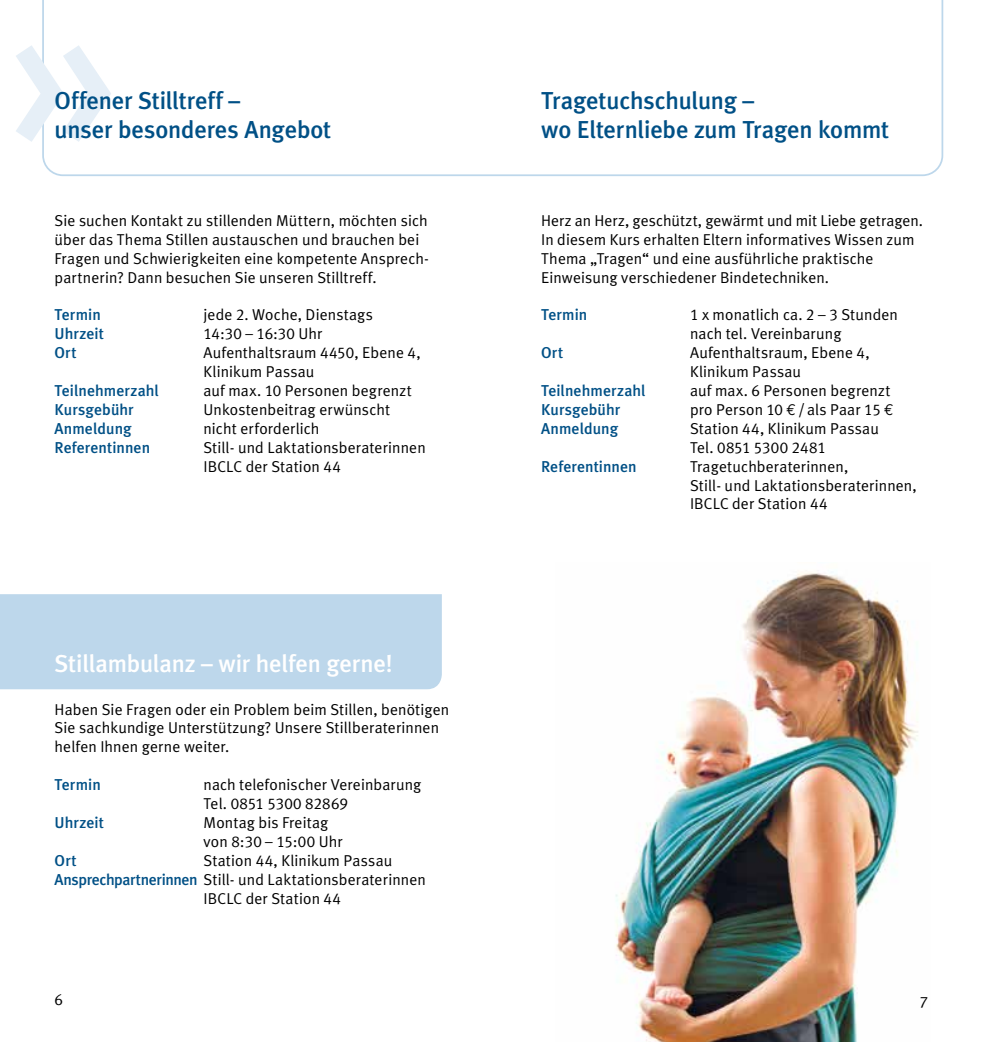
<style>
.page{position:relative;width:983px;height:1042px;background:#fff}
.page>*{position:absolute;margin:0;border:0;box-sizing:border-box;transform-origin:0 0}
.t1{font:500 213.15px "Meta Plus";color:#e6eff7}
.t2{font:500 24.5px/29.4px "Meta Plus";letter-spacing:-.01em;color:#005086}
.t3{font:500 24.5px "Meta Plus";letter-spacing:-.01em;color:#fff}
.t4{font:15.75px/18.9px "Meta Plus Normal";letter-spacing:.01em;color:#000}
.t5{font:500 15.75px "Meta Plus";letter-spacing:.005em;color:#005086}
.t6{font:15.75px "Meta Plus Normal Caps";letter-spacing:.005em;color:#000}
.s1{font-family:"Meta Plus Normal Caps"}
.s2{font-family:"Meta Plus Normal"}
.s3{font-family:"Meta Plus";font-weight:500;color:#005086}
.s4{font-family:"Euro Mono Std"}
</style>
<div class="page">
<div style="left:0;top:594px;width:441px;height:95px;background:#bdd7eb"></div>
<svg style="left:42px;top:0;width:901px;height:176px"></svg>
<img style="left:615px;top:571px;width:303px;height:471px">
<h1 class="t1" style="left:5px;top:-51px;width:113px">»</h1>
<h2 class="t2" style="left:55px;top:85px;width:278px">Offener Stilltreff –<br>unser besonderes Angebot</h2>
<h2 class="t2" style="left:541px;top:85px;width:349px">Tragetuchschulung –<br>wo Elternliebe zum Tragen kommt</h2>
<p class="t4" style="left:55px;top:211px;width:376px">Sie suchen Kontakt zu stillenden Müttern, möchten sich über das Thema Stillen austauschen und brauchen bei Fragen und Schwierigkeiten eine kompetente Ansprech&shy;partnerin? Dann besuchen Sie unseren Stilltreff.</p>
<p class="t5" style="left:55px;top:306px;width:48px">Termin</p>
<p class="t4" style="left:203px;top:305px;width:171px">jede <span class="s1">2.</span> Woche, Dienstags</p>
<p class="t5" style="left:55px;top:325px;width:51px">Uhrzeit</p>
<p class="t6" style="left:203px;top:325px;width:120px">14:30 – 16:30 <span class="s2">Uhr</span></p>
<p class="t5" style="left:55px;top:343px;width:24px">Ort</p>
<p class="t4" style="left:203px;top:343px;width:219px">Aufenthaltsraum <span class="s1">4450</span>, Ebene <span class="s1">4</span>,<br>Klinikum Passau</p>
<p class="t5" style="left:55px;top:381px;width:106px">Teilnehmerzahl</p>
<p class="t4" style="left:203px;top:381px;width:210px">auf max. <span class="s1">10</span> Personen begrenzt</p>
<p class="t5" style="left:55px;top:400px;width:81px">Kursgebühr</p>
<p class="t4" style="left:203px;top:400px;width:188px">Unkostenbeitrag erwünscht</p>
<p class="t5" style="left:55px;top:419px;width:79px">Anmeldung</p>
<p class="t4" style="left:203px;top:419px;width:117px">nicht erforderlich</p>
<p class="t5" style="left:55px;top:438px;width:97px">Referentinnen</p>
<p class="t4" style="left:203px;top:437px;width:224px">Still- und Laktationsberaterinnen<br>IBCLC der Station <span class="s1">44</span></p>
<h2 class="t3" style="left:55px;top:649px;width:339px">Stillambulanz – wir helfen gerne!</h2>
<p class="t4" style="left:55px;top:699px;width:396px">Haben Sie Fragen oder ein Problem beim Stillen, benötigen<br>Sie sachkundige Unterstützung? Unsere Stillberaterinnen helfen Ihnen gerne weiter.</p>
<p class="t5" style="left:55px;top:775px;width:48px">Termin</p>
<p class="t4" style="left:203px;top:775px;width:219px">nach telefonischer Vereinbarung</p>
<p class="t6" style="left:203px;top:794px;width:146px"><span class="s2">Tel.</span> 0851 5300 82869</p>
<p class="t5" style="left:55px;top:813px;width:51px">Uhrzeit</p>
<p class="t4" style="left:203px;top:813px;width:126px">Montag bis Freitag</p>
<p class="t6" style="left:203px;top:832px;width:140px"><span class="s2">von</span> 8:30 – 15:00 <span class="s2">Uhr</span></p>
<p class="t5" style="left:55px;top:851px;width:24px">Ort</p>
<p class="t4" style="left:203px;top:851px;width:190px">Station <span class="s1">44</span>, Klinikum Passau</p>
<p class="t4" style="left:55px;top:869px;width:372px"><span class="s3">Ansprechpartnerinnen</span> Still- und Laktationsberaterinnen</p>
<p class="t4" style="left:203px;top:888px;width:139px">IBCLC der Station <span class="s1">44</span></p>
<p class="t4" style="left:541px;top:211px;width:383px">Herz an Herz, geschützt, gewärmt und mit Liebe getragen.<br>In diesem Kurs erhalten Eltern informatives Wissen zum Thema „Tragen“ und eine ausführliche praktische Einweisung verschiedener Bindetechniken.</p>
<p class="t5" style="left:541px;top:306px;width:48px">Termin</p>
<p class="t4" style="left:690px;top:305px;width:209px"><span class="s1">1</span> x monatlich ca. <span class="s1">2 – 3</span> Stunden nach tel. Vereinbarung</p>
<p class="t5" style="left:541px;top:343px;width:24px">Ort</p>
<p class="t4" style="left:690px;top:343px;width:181px">Aufenthaltsraum, Ebene <span class="s1">4</span>,<br>Klinikum Passau</p>
<p class="t5" style="left:541px;top:381px;width:106px">Teilnehmerzahl</p>
<p class="t4" style="left:690px;top:381px;width:202px">auf max. <span class="s1">6</span> Personen begrenzt</p>
<p class="t5" style="left:541px;top:400px;width:81px">Kursgebühr</p>
<p class="t4" style="left:690px;top:400px;width:205px">pro Person <span class="s1">10</span> <span class="s4">€</span>/als Paar <span class="s1">15</span> <span class="s4">€</span></p>
<p class="t5" style="left:541px;top:419px;width:79px">Anmeldung</p>
<p class="t4" style="left:690px;top:419px;width:190px">Station <span class="s1">44</span>, Klinikum Passau</p>
<p class="t6" style="left:689px;top:438px;width:137px"><span class="s2">Tel.</span> 0851 5300 2481</p>
<p class="t5" style="left:541px;top:457px;width:97px">Referentinnen</p>
<p class="t4" style="left:689px;top:456px;width:228px">Tragetuchberaterinnen,<br>Still- und Laktationsberaterinnen,<br>IBCLC der Station <span class="s1">44</span></p>
<p class="t4" style="left:55px;top:989px;width:10px">6</p>
<p class="t4" style="left:919px;top:989px;width:10px">7</p>
</div>
